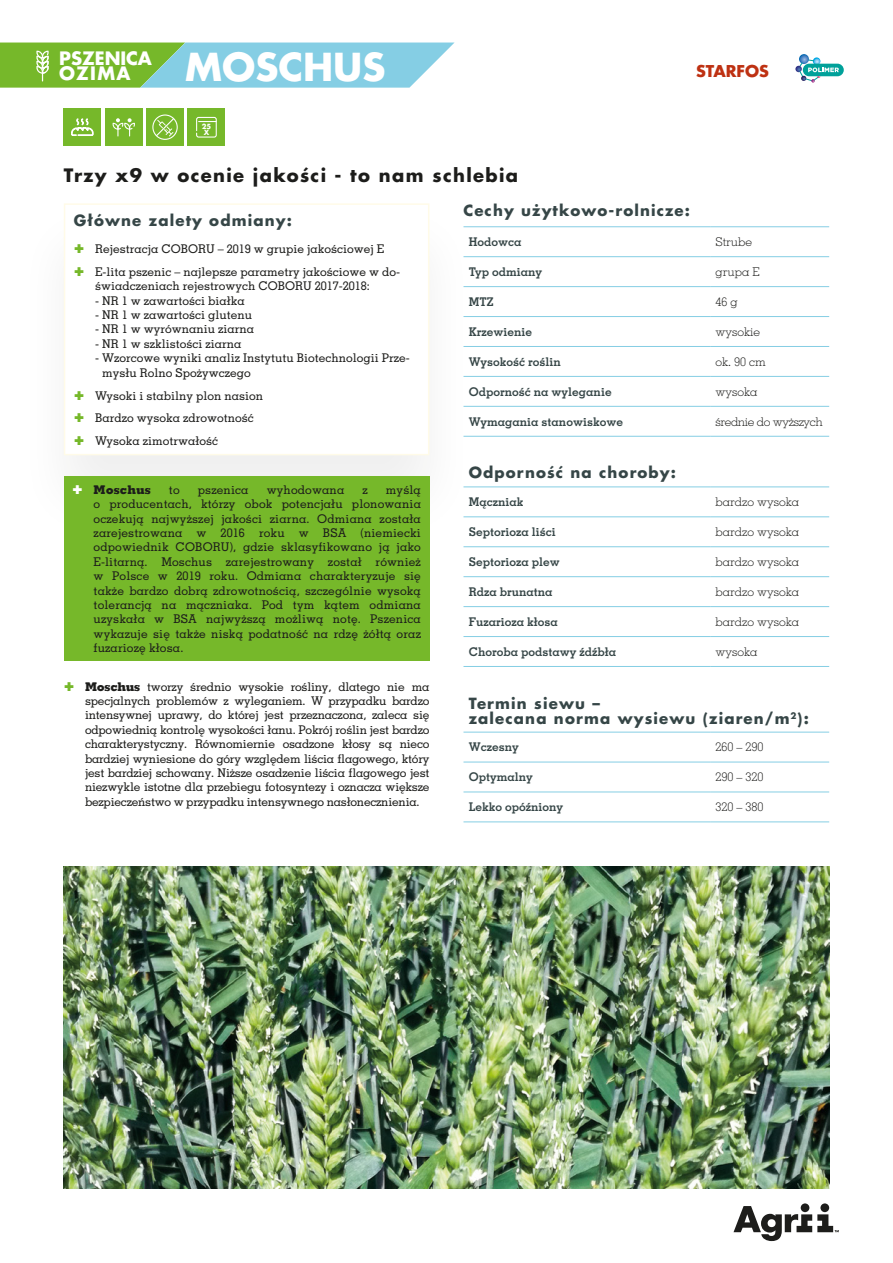
<style>
.page{position:relative;width:893px;height:1263px;background:#fff}
.page>*{position:absolute;margin:0;border:0;box-sizing:border-box;transform-origin:0 0}
.ODMIANA_NOWA{font:700 37.5px "Futura LT Pro";color:#fff}
.haslo_odmiany_nowe{font:700 18px "Futura LT Pro";letter-spacing:.075em;color:#1d1d1b}
.haslo_odmiany_nowe-2{font:700 18px "Futura LT Pro";letter-spacing:-.005em;color:#fff}
.t1{font:700 15.9px "Futura LT Pro";color:#be3112}
.cechy_odmiana_nowe{font:700 15px/15px "Futura LT Pro";letter-spacing:.075em;color:#364647}
.t2{font:500 12px/14.4px "Memphis LT Pro";color:#1d1d1b}
.extra_bold{font:700 12px "Memphis LT Pro";color:#364647}
.t3{font:300 12px "Memphis LT Pro";color:#1d1d1b}
.t4{font:300 12px "Memphis LT Pro";letter-spacing:-.03em;color:#1d1d1b}
.t5{font:800 12px "Memphis LT Pro";letter-spacing:.01em;color:#1d1d1b}
.t6{font:700 6.9px/6.1px "Futura LT Pro";color:#fff}
.s1{font-weight:800}
</style>
<div class="page">
<svg style="left:801px;top:1203px;width:8px;height:9px"></svg>
<svg style="left:820px;top:1203px;width:9px;height:9px"></svg>
<svg style="left:733px;top:1206px;width:106px;height:35px"></svg>
<img style="left:64px;top:866px;width:765px;height:322px">
<div style="left:16px;top:198px;width:461px;height:348px;background:#1d1d1b;opacity:.07"></div>
<svg style="left:63px;top:203px;width:367px;height:253px"></svg>
<div style="left:64px;top:477px;width:365px;height:184px;background:#76b82a"></div>
<div style="left:463px;top:226px;width:366px;height:611px;background:#fff"></div>
<hr style="left:463px;top:486px;width:247px;height:1px;background:#85cee4">
<hr style="left:463px;top:516px;width:247px;height:1px;background:#85cee4">
<hr style="left:463px;top:546px;width:247px;height:1px;background:#85cee4">
<hr style="left:710px;top:546px;width:119px;height:1px;background:#85cee4">
<hr style="left:463px;top:576px;width:247px;height:1px;background:#85cee4">
<hr style="left:710px;top:576px;width:119px;height:1px;background:#85cee4">
<hr style="left:463px;top:606px;width:247px;height:1px;background:#85cee4">
<hr style="left:710px;top:606px;width:119px;height:1px;background:#85cee4">
<hr style="left:463px;top:636px;width:247px;height:1px;background:#85cee4">
<hr style="left:463px;top:666px;width:247px;height:1px;background:#85cee4">
<hr style="left:710px;top:486px;width:119px;height:1px;background:#85cee4">
<hr style="left:710px;top:516px;width:119px;height:1px;background:#85cee4">
<hr style="left:710px;top:636px;width:119px;height:1px;background:#85cee4">
<hr style="left:710px;top:666px;width:119px;height:1px;background:#85cee4">
<hr style="left:463px;top:732px;width:247px;height:1px;background:#85cee4">
<hr style="left:710px;top:732px;width:119px;height:1px;background:#85cee4">
<hr style="left:463px;top:762px;width:247px;height:1px;background:#85cee4">
<hr style="left:710px;top:762px;width:119px;height:1px;background:#85cee4">
<hr style="left:463px;top:792px;width:247px;height:1px;background:#85cee4">
<hr style="left:710px;top:792px;width:119px;height:1px;background:#85cee4">
<hr style="left:463px;top:821px;width:247px;height:1px;background:#85cee4">
<hr style="left:710px;top:821px;width:119px;height:1px;background:#85cee4">
<hr style="left:463px;top:226px;width:247px;height:1px;background:#85cee4">
<hr style="left:710px;top:226px;width:119px;height:1px;background:#85cee4">
<hr style="left:463px;top:256px;width:247px;height:1px;background:#85cee4">
<hr style="left:710px;top:256px;width:119px;height:1px;background:#85cee4">
<hr style="left:463px;top:286px;width:247px;height:1px;background:#85cee4">
<hr style="left:710px;top:286px;width:119px;height:1px;background:#85cee4">
<hr style="left:463px;top:316px;width:247px;height:1px;background:#85cee4">
<hr style="left:710px;top:316px;width:119px;height:1px;background:#85cee4">
<hr style="left:463px;top:346px;width:247px;height:1px;background:#85cee4">
<hr style="left:710px;top:346px;width:119px;height:1px;background:#85cee4">
<hr style="left:463px;top:376px;width:247px;height:1px;background:#85cee4">
<hr style="left:710px;top:376px;width:119px;height:1px;background:#85cee4">
<hr style="left:463px;top:406px;width:247px;height:1px;background:#85cee4">
<hr style="left:710px;top:406px;width:119px;height:1px;background:#85cee4">
<hr style="left:463px;top:436px;width:247px;height:1px;background:#85cee4">
<hr style="left:710px;top:436px;width:119px;height:1px;background:#85cee4">
<div style="left:803px;top:64px;width:41px;height:12px;background:#00a19a;border-radius:6px"></div>
<svg style="left:795px;top:54px;width:44px;height:29px"></svg>
<svg style="left:0;top:43px;width:454px;height:45px;background:#87c9a5"></svg>
<div style="left:188px;top:109px;width:37px;height:37px;background:#76b82a"></div>
<div style="left:196px;top:117px;width:21px;height:21px;border:1px solid #fff;border-radius:2px"></div>
<svg style="left:199px;top:121px;width:17px;height:1px"></svg>
<div style="left:147px;top:109px;width:37px;height:37px;background:#76b82a"></div>
<svg style="left:152px;top:114px;width:26px;height:26px"></svg>
<div style="left:105px;top:109px;width:37px;height:37px;background:#76b82a"></div>
<svg style="left:113px;top:118px;width:22px;height:18px"></svg>
<div style="left:64px;top:109px;width:37px;height:37px;background:#76b82a"></div>
<svg style="left:71px;top:118px;width:23px;height:18px"></svg>
<svg style="left:75px;top:244px;width:8px;height:9px"></svg>
<svg style="left:75px;top:267px;width:8px;height:9px"></svg>
<svg style="left:75px;top:391px;width:8px;height:9px"></svg>
<svg style="left:75px;top:414px;width:8px;height:8px"></svg>
<svg style="left:75px;top:437px;width:8px;height:8px"></svg>
<p class="haslo_odmiany_nowe-2" style="left:59px;top:44px;width:94px">PSZENICA</p>
<p class="haslo_odmiany_nowe-2" style="left:59px;top:59px;width:73px">OZIMA</p>
<p class="ODMIANA_NOWA" style="left:185px;top:38px;width:202px">MOSCHUS</p>
<p class="t6" style="left:202px;top:123px;width:11px">25<br>X</p>
<p class="haslo_odmiany_nowe" style="left:64px;top:161px;width:456px">Trzy x9 w ocenie jakości - to nam schlebia</p>
<p class="t1" style="left:696px;top:59px;width:74px">STARFOS</p>
<p class="cechy_odmiana_nowe" style="left:74px;top:212px;width:220px">Główne zalety odmiany:</p>
<p class="t2" style="left:95px;top:241px;width:291px">Rejestracja COBORU – 2019 w grupie jakościowej E</p>
<p class="t2" style="left:95px;top:264px;width:306px">E-lita pszenic – najlepsze parametry jakościowe w do&shy;świadczeniach rejestrowych COBORU 2017-2018:</p>
<p class="t2" style="left:95px;top:293px;width:151px">- NR 1 w zawartości białka</p>
<p class="t2" style="left:95px;top:307px;width:158px">- NR 1 w zawartości glutenu</p>
<p class="t2" style="left:95px;top:322px;width:160px">- NR 1 w wyrównaniu ziarna</p>
<p class="t2" style="left:95px;top:336px;width:148px">- NR 1 w szklistości ziarna</p>
<p class="t2" style="left:102px;top:351px;width:309px;text-indent:-7px">- Wzorcowe wyniki analiz Instytutu Biotechnologii Prze&shy;mysłu Rolno Spożywczego</p>
<p class="t2" style="left:95px;top:388px;width:170px">Wysoki i stabilny plon nasion</p>
<p class="t2" style="left:95px;top:411px;width:160px">Bardzo wysoka zdrowotność</p>
<p class="t2" style="left:95px;top:434px;width:125px">Wysoka zimotrwałość</p>
<p class="t2" style="left:94px;top:482px;width:329px;text-align:justify;text-indent:292px">myślą o producentach, którzy obok potencjału plonowania oczekują najwyższej jakości ziarna. Odmiana została zarejestrowana w 2016 roku w BSA (niemiecki odpowiednik COBORU), gdzie sklasyfikowano ją jako E-litarną. Moschus zarejestrowany został również w Polsce w 2019 roku. Odmiana charakteryzuje się także bardzo dobrą zdrowotnością, szczególnie wysoką tolerancją na mączniaka. Pod tym kątem odmiana uzyskała w BSA najwyższą możliwą notę. Pszenica wykazuje się także niską podatność na rdzę żółtą oraz fuzariozę kłosa.</p>
<p class="t5" style="left:94px;top:482px;width:59px">Moschus</p>
<p class="t2" style="left:169px;top:482px;width:12px">to</p>
<p class="t2" style="left:198px;top:482px;width:52px">pszenica</p>
<p class="t2" style="left:267px;top:482px;width:79px">wyhodowana</p>
<p class="t2" style="left:362px;top:482px;width:7px">z</p>
<p class="t2" style="left:85px;top:679px;width:346px;text-align:justify"><span class="s1">Moschus</span> tworzy średnio wysokie rośliny, dlatego nie ma specjalnych problemów z wyleganiem. W przypadku bardzo intensywnej uprawy, do której jest przeznaczona, zaleca się odpowiednią kontrolę wysokości łanu. Pokrój roślin jest bardzo charakterystyczny. Równomiernie osadzone kłosy są nieco bardziej wyniesione do góry względem liścia flagowego, który jest bardziej schowany. Niższe osadzenie liścia flagowego jest niezwykle istotne dla przebiegu fotosyntezy i oznacza większe bezpieczeństwo w przypadku intensywnego nasłonecznienia.</p>
<p class="cechy_odmiana_nowe" style="left:463px;top:202px;width:228px">Cechy użytkowo-rolnicze:</p>
<p class="extra_bold" style="left:469px;top:234px;width:54px">Hodowca</p>
<p class="t3" style="left:715px;top:234px;width:38px">Strube</p>
<p class="extra_bold" style="left:469px;top:264px;width:75px">Typ odmiany</p>
<p class="t3" style="left:715px;top:264px;width:46px">grupa E</p>
<p class="extra_bold" style="left:469px;top:294px;width:26px">MTZ</p>
<p class="t3" style="left:715px;top:294px;width:24px">46 g</p>
<p class="extra_bold" style="left:469px;top:324px;width:65px">Krzewienie</p>
<p class="t3" style="left:715px;top:324px;width:46px">wysokie</p>
<p class="extra_bold" style="left:469px;top:354px;width:94px">Wysokość roślin</p>
<p class="t3" style="left:715px;top:354px;width:52px">ok. 90 cm</p>
<p class="extra_bold" style="left:469px;top:384px;width:144px">Odporność na wyleganie</p>
<p class="t3" style="left:715px;top:384px;width:43px">wysoka</p>
<p class="extra_bold" style="left:469px;top:414px;width:156px">Wymagania stanowiskowe</p>
<p class="t4" style="left:715px;top:414px;width:109px">średnie do wyższych</p>
<p class="cechy_odmiana_nowe" style="left:469px;top:465px;width:209px">Odporność na choroby:</p>
<p class="extra_bold" style="left:469px;top:494px;width:56px">Mączniak</p>
<p class="t3" style="left:715px;top:495px;width:85px">bardzo wysoka</p>
<p class="extra_bold" style="left:469px;top:524px;width:88px">Septorioza liści</p>
<p class="t3" style="left:715px;top:524px;width:85px">bardzo wysoka</p>
<p class="extra_bold" style="left:469px;top:554px;width:92px">Septorioza plew</p>
<p class="t3" style="left:715px;top:554px;width:85px">bardzo wysoka</p>
<p class="extra_bold" style="left:469px;top:584px;width:85px">Rdza brunatna</p>
<p class="t3" style="left:715px;top:584px;width:85px">bardzo wysoka</p>
<p class="extra_bold" style="left:469px;top:614px;width:90px">Fuzarioza kłosa</p>
<p class="t3" style="left:715px;top:614px;width:85px">bardzo wysoka</p>
<p class="extra_bold" style="left:469px;top:644px;width:149px">Choroba podstawy źdźbła</p>
<p class="t3" style="left:715px;top:644px;width:43px">wysoka</p>
<p class="cechy_odmiana_nowe" style="left:469px;top:695px;width:342px">Termin siewu –<br>zalecana norma wysiewu (ziaren/m<sup>2</sup>):</p>
<p class="extra_bold" style="left:469px;top:740px;width:52px">Wczesny</p>
<p class="t3" style="left:715px;top:740px;width:49px">260 – 290</p>
<p class="extra_bold" style="left:469px;top:769px;width:66px">Optymalny</p>
<p class="t3" style="left:715px;top:770px;width:49px">290 – 320</p>
<p class="extra_bold" style="left:469px;top:799px;width:96px">Lekko opóźniony</p>
<p class="t3" style="left:715px;top:800px;width:49px">320 – 380</p>
</div>
